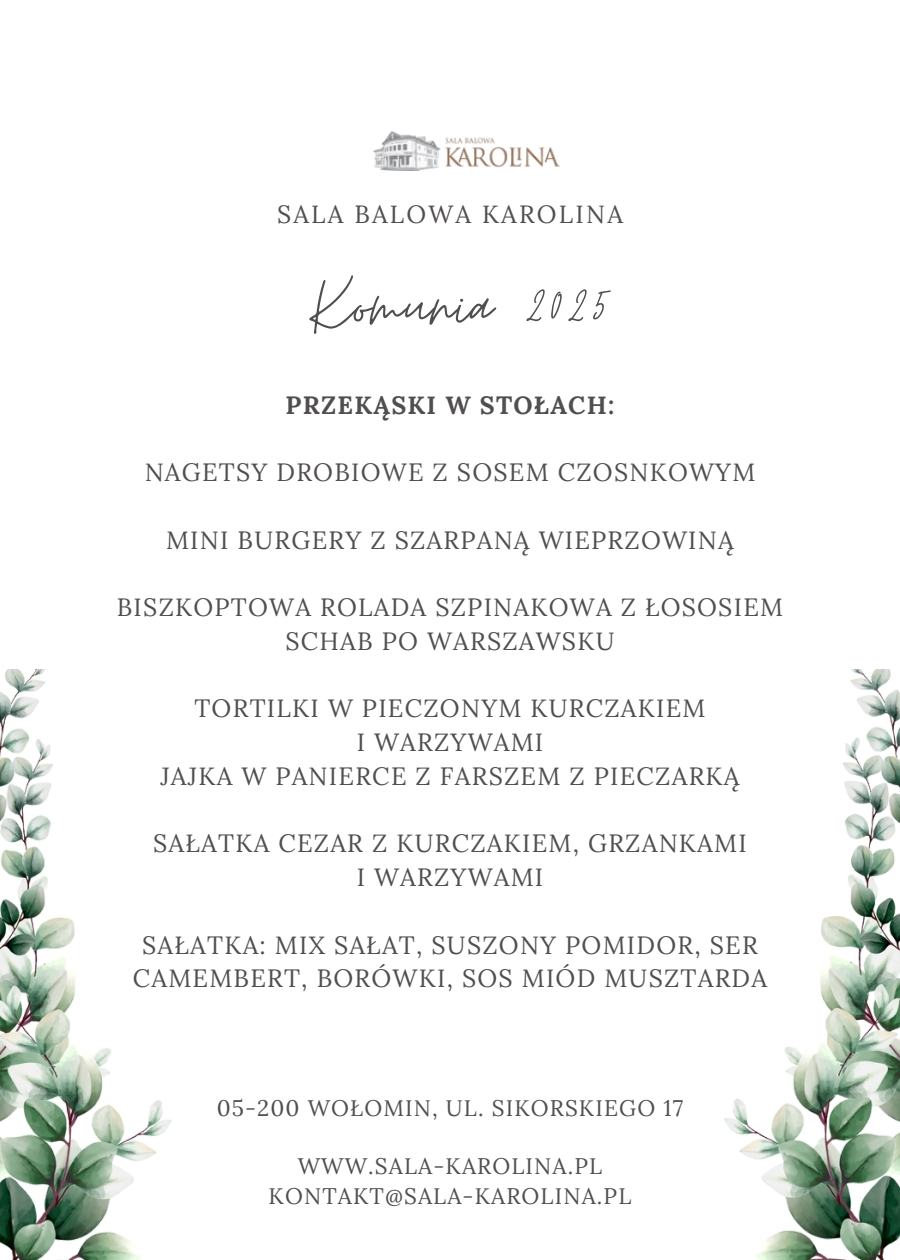
<style>
.page{position:relative;width:900px;height:1260px;background:#fff}
.page>*{position:absolute;margin:0;border:0;box-sizing:border-box;transform-origin:0 0}
.t1{font:81.5px "Moon Time";color:#514e4e}
.t2{font:25px/33.8px "Lora";letter-spacing:.05em;color:#514e4e;text-align:center}
.t3{font:25px "Lora";letter-spacing:.09em;color:#514e4e}
.t4{font:700 25px "Lora";letter-spacing:.05em;color:#514e4e}
.t5{font:22.5px "Lora";letter-spacing:.05em;color:#514e4e}
</style>
<div class="page">
<img style="left:373px;top:132px;width:186px;height:39px">
<img style="left:0;top:670px;width:900px;height:590px">
<h2 class="t3" style="left:277px;top:198px;width:347px">SALA BALOWA KAROLINA</h2>
<h3 class="t1" style="left:309px;top:256px;width:306px">Komunia 2025</h3>
<h3 class="t4" style="left:286px;top:388px;width:330px">PRZEKĄSKI W STOŁACH:</h3>
<h3 class="t2" style="left:145px;top:455px;width:612px">NAGETSY DROBIOWE Z SOSEM CZOSNKOWYM</h3>
<h3 class="t2" style="left:166px;top:523px;width:569px">MINI BURGERY Z SZARPANĄ WIEPRZOWINĄ</h3>
<p class="t2" style="left:117px;top:590px;width:668px">BISZKOPTOWA ROLADA SZPINAKOWA Z ŁOSOSIEM<br>SCHAB PO WARSZAWSKU</p>
<p class="t2" style="left:160px;top:691px;width:581px">TORTILKI W PIECZONYM KURCZAKIEM<br>I WARZYWAMI<br>JAJKA W PANIERCE Z FARSZEM Z PIECZARKĄ</p>
<p class="t2" style="left:153px;top:826px;width:595px">SAŁATKA CEZAR Z KURCZAKIEM, GRZANKAMI<br>I WARZYWAMI</p>
<p class="t2" style="left:133px;top:928px;width:636px">SAŁATKA: MIX SAŁAT, SUSZONY POMIDOR, SER<br>CAMEMBERT, BORÓWKI, SOS MIÓD MUSZTARDA</p>
<h1 class="t5" style="left:217px;top:1093px;width:468px">05-200 WOŁOMIN, UL. SIKORSKIEGO 17</h1>
<h3 class="t5" style="left:298px;top:1151px;width:306px">WWW.SALA-KAROLINA.PL</h3>
<h3 class="t5" style="left:269px;top:1181px;width:364px">KONTAKT@SALA-KAROLINA.PL</h3>
</div>
